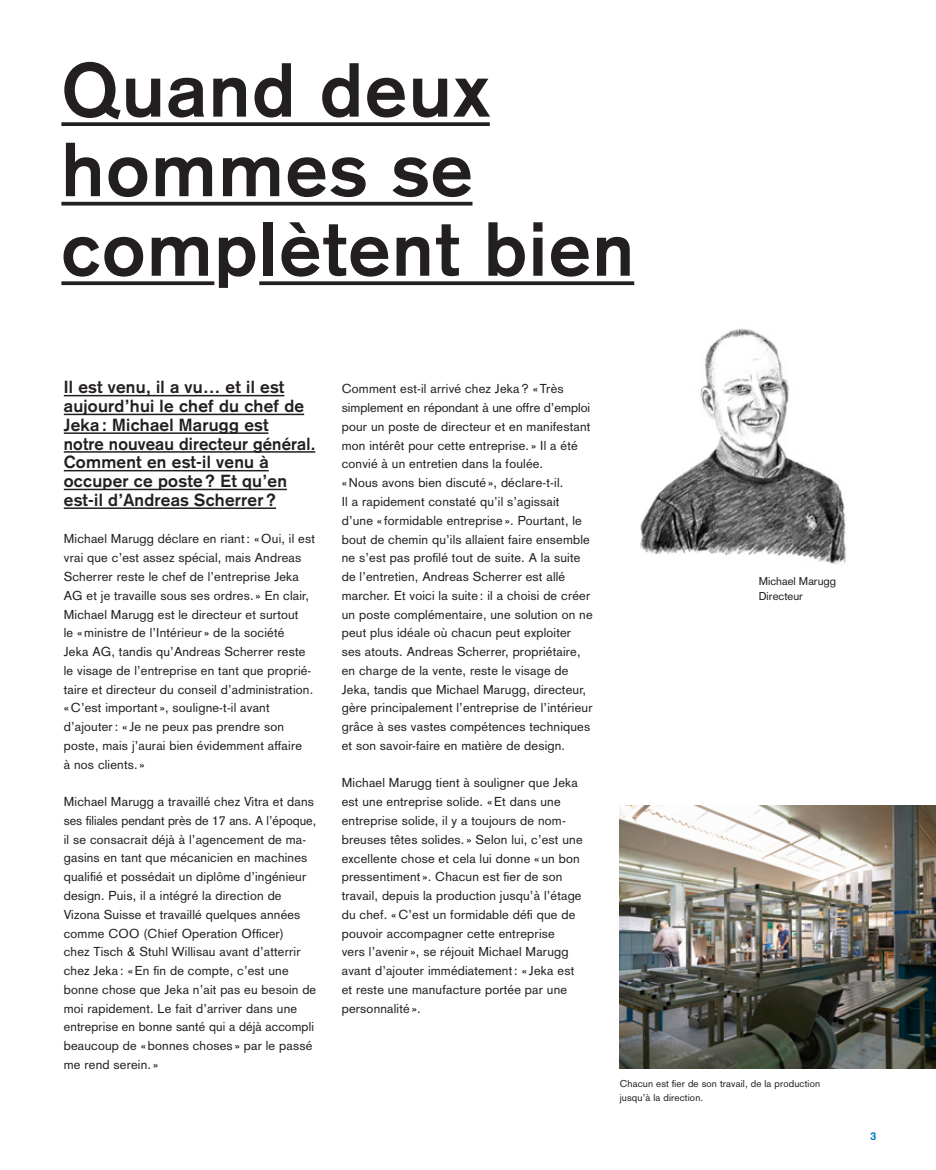
<style>
.page{position:relative;width:936px;height:1170px;background:#fff}
.page>*{position:absolute;margin:0;border:0;box-sizing:border-box;transform-origin:0 0}
.t1{font:700 75px/79.5px "Akzidenz Grotesk";letter-spacing:.025em;color:#231f20}
.t2{font:700 17.25px/18.8px "Akzidenz Grotesk";letter-spacing:.015em;color:#231f20}
.t3{font:12.75px/18.8px "Akzidenz Grotesk";letter-spacing:.015em;color:#231f20}
.t4{font:11.25px/14.2px "Akzidenz Grotesk";color:#231f20}
.t5{font:700 11.25px "Akzidenz Grotesk";color:#0079c2}
.t6{font:9.75px/13.5px "Akzidenz Grotesk";letter-spacing:.015em;color:#231f20}
</style>
<div class="page">
<hr style="left:64px;top:395px;width:220px;height:1px;background:#231f20">
<hr style="left:64px;top:413px;width:240px;height:2px;background:#231f20">
<hr style="left:64px;top:432px;width:204px;height:2px;background:#231f20">
<hr style="left:64px;top:451px;width:251px;height:1px;background:#231f20">
<hr style="left:64px;top:470px;width:205px;height:1px;background:#231f20">
<hr style="left:64px;top:488px;width:223px;height:2px;background:#231f20">
<hr style="left:64px;top:507px;width:212px;height:2px;background:#231f20">
<img style="left:619px;top:806px;width:316px;height:262px">
<img style="left:640px;top:328px;width:206px;height:236px">
<svg style="left:61px;top:122px;width:428px;height:4px;background:#312d2e"></svg>
<hr style="left:61px;top:202px;width:411px;height:3px;background:#231f20">
<svg style="left:61px;top:281px;width:153px;height:4px"></svg>
<svg style="left:259px;top:281px;width:375px;height:4px"></svg>
<h1 class="t1" style="left:61px;top:50px;width:574px">Quand deux hommes se complètent bien</h1>
<h2 class="t2" style="left:64px;top:378px;width:253px">Il est venu, il a vu… et il est aujourd’hui le chef du chef de<br>Jeka : Michael Marugg est<br>notre nouveau directeur général.<br>Comment en est-il venu à occuper ce poste ? Et qu’en est-il d’Andreas Scherrer ?</h2>
<p class="t3" style="left:64px;top:529px;width:253px">Michael Marugg déclare en riant : « Oui, il est vrai que c’est assez spécial, mais Andreas Scherrer reste le chef de l’entreprise Jeka AG et je travaille sous ses ordres. » En clair, Michael Marugg est le directeur et surtout<br>le «ministre de l’Intérieur » de la société<br>Jeka AG, tandis qu’Andreas Scherrer reste le visage de l’entreprise en tant que proprié&shy;taire et directeur du conseil d’administration. «C’est important », souligne-t-il avant d’ajouter: « Je ne peux pas prendre son poste, mais j’aurai bien évidemment affaire<br>à nos clients. »</p>
<p class="t3" style="left:64px;top:792px;width:254px">Michael Marugg a travaillé chez Vitra et dans ses filiales pendant près de 17 ans. A l’époque, il se consacrait déjà à l’agencement de ma&shy;gasins en tant que mécanicien en machines qualifié et possédait un diplôme d’ingénieur design. Puis, il a intégré la direction de Vizona Suisse et travaillé quelques années comme COO (Chief Operation Officer)<br>chez Tisch &amp; Stuhl Willisau avant d’atterrir chez Jeka : « En fin de compte, c’est une bonne chose que Jeka n’ait pas eu besoin de moi rapidement. Le fait d’arriver dans une entreprise en bonne santé qui a déjà accompli beaucoup de « bonnes choses » par le passé me rend serein. »</p>
<p class="t3" style="left:342px;top:379px;width:252px">Comment est-il arrivé chez Jeka ? « Très simplement en répondant à une offre d’emploi pour un poste de directeur et en manifestant mon intérêt pour cette entreprise. » Il a été convié à un entretien dans la foulée.<br>« Nous avons bien discuté », déclare-t-il.<br>Il a rapidement constaté qu’il s’agissait d’une « formidable entreprise ». Pourtant, le bout de chemin qu’ils allaient faire ensemble ne s’est pas profilé tout de suite. A la suite de l’entretien, Andreas Scherrer est allé marcher. Et voici la suite : il a choisi de créer un poste complémentaire, une solution on ne peut plus idéale où chacun peut exploiter ses atouts. Andreas Scherrer, propriétaire, en charge de la vente, reste le visage de Jeka, tandis que Michael Marugg, directeur, gère principalement l’entreprise de l’intérieur grâce à ses vastes compétences techniques et son savoir-faire en matière de design.</p>
<p class="t3" style="left:342px;top:773px;width:242px">Michael Marugg tient à souligner que Jeka est une entreprise solide. « Et dans une entreprise solide, il y a toujours de nom&shy;breuses têtes solides. » Selon lui, c’est une excellente chose et cela lui donne « un bon pressentiment ». Chacun est fier de son travail, depuis la production jusqu’à l’étage du chef. «C’est un formidable défi que de pouvoir accompagner cette entreprise<br>vers l’avenir », se réjouit Michael Marugg avant d’ajouter immédiatement : « Jeka est et reste une manufacture portée par une personnalité ».</p>
<p class="t4" style="left:758px;top:574px;width:79px">Michael Marugg<br>Directeur</p>
<p class="t6" style="left:619px;top:1077px;width:202px">Chacun est fier de son travail, de la production jusqu’à la direction.</p>
<p class="t5" style="left:870px;top:1129px;width:8px">3</p>
</div>
